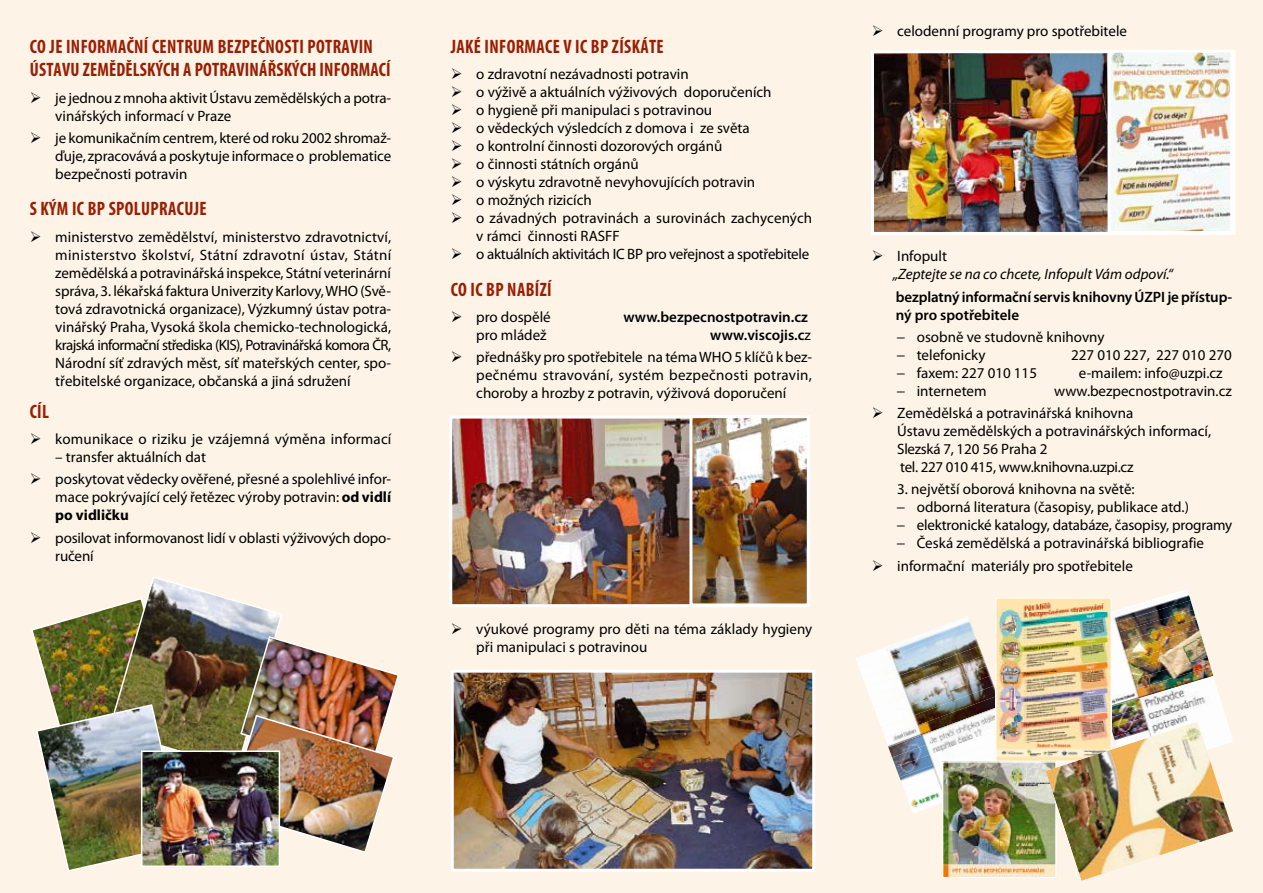
<style>
.page{position:relative;width:1263px;height:893px;background:#fdf3e6}
.page>*{position:absolute;margin:0;border:0;box-sizing:border-box;transform-origin:0 0}
.t1{font:700 condensed 19.5px/23.4px "Myriad Pro";letter-spacing:.02em;color:#991f04;scale:.93 1}
.t2{font:15px/18px "Myriad Pro";color:#000}
.t3{font:600 15px/18px "Myriad Pro";letter-spacing:-.005em;color:#000}
.t4{font:15px "Myriad Pro";letter-spacing:-.02em;color:#000}
.t5{font:italic 15px/18px "Myriad Pro";color:#000}
.s1{font-weight:700}
.s2{font-weight:400}
.s3{font-style:normal}
</style>
<div class="page">
<img style="left:455px;top:674px;width:356px;height:194px">
<div style="left:451px;top:670px;width:364px;height:202px;border:3px solid #fff"></div>
<img style="left:875px;top:54px;width:232px;height:177px">
<div style="left:871px;top:50px;width:364px;height:185px;border:3px solid #fff"></div>
<img style="left:31px;top:576px;width:368px;height:296px">
<img style="left:144px;top:753px;width:133px;height:111px">
<div style="left:141px;top:750px;width:139px;height:117px;border:2px solid #fff"></div>
<img style="left:949px;top:617px;width:22px;height:7px">
<img style="left:922px;top:624px;width:53px;height:10px">
<img style="left:895px;top:634px;width:84px;height:10px">
<img style="left:868px;top:644px;width:114px;height:10px">
<img style="left:855px;top:654px;width:131px;height:10px">
<img style="left:858px;top:664px;width:132px;height:10px">
<img style="left:861px;top:674px;width:133px;height:10px">
<img style="left:865px;top:684px;width:130px;height:10px">
<img style="left:869px;top:694px;width:126px;height:9px">
<img style="left:872px;top:703px;width:123px;height:10px">
<img style="left:876px;top:713px;width:119px;height:10px">
<img style="left:880px;top:723px;width:115px;height:10px">
<img style="left:883px;top:733px;width:112px;height:10px">
<img style="left:887px;top:743px;width:108px;height:10px">
<img style="left:890px;top:753px;width:105px;height:10px">
<img style="left:894px;top:763px;width:48px;height:10px">
<img style="left:898px;top:773px;width:44px;height:41px">
<img style="left:1158px;top:589px;width:32px;height:9px">
<img style="left:1125px;top:598px;width:68px;height:10px">
<img style="left:1112px;top:608px;width:84px;height:9px">
<img style="left:1112px;top:617px;width:87px;height:10px">
<img style="left:1112px;top:627px;width:89px;height:9px">
<img style="left:1112px;top:636px;width:93px;height:10px">
<img style="left:1112px;top:646px;width:95px;height:9px">
<img style="left:1112px;top:655px;width:98px;height:9px">
<img style="left:1112px;top:664px;width:101px;height:10px">
<img style="left:1112px;top:674px;width:104px;height:9px">
<img style="left:1112px;top:683px;width:107px;height:10px">
<img style="left:1112px;top:693px;width:109px;height:9px">
<img style="left:1112px;top:702px;width:112px;height:10px">
<img style="left:1112px;top:712px;width:115px;height:9px">
<img style="left:997px;top:599px;width:113px;height:161px">
<div style="left:995px;top:597px;width:117px;height:165px;border:1px solid #fff"></div>
<img style="left:944px;top:763px;width:102px;height:113px">
<div style="left:942px;top:761px;width:114px;height:117px;border:1px solid #fff"></div>
<img style="left:1046px;top:721px;width:187px;height:160px">
<img style="left:453px;top:420px;width:236px;height:183px">
<div style="left:449px;top:416px;width:359px;height:191px;border:3px solid #fff"></div>
<img style="left:693px;top:419px;width:113px;height:183px">
<div style="left:689px;top:415px;width:121px;height:191px;border:3px solid #fff"></div>
<img style="left:1111px;top:54px;width:118px;height:176px">
<div style="left:1107px;top:50px;width:126px;height:184px;border:3px solid #fff"></div>
<h1 class="t1" style="left:30px;top:35px;width:390px">CO JE INFORMAČNÍ CENTRUM BEZPEČNOSTI POTRAVIN<br>ÚSTAVU ZEMĚDĚLSKÝCH A POTRAVINÁŘSKÝCH INFORMACÍ</h1>
<p class="t2" style="left:55px;top:89px;width:337px;text-indent:-25px">➢ je jednou z mnoha aktivit Ústavu zemědělských a potra&shy;vinářských informací v Praze</p>
<p class="t2" style="left:55px;top:129px;width:337px;text-align:justify;text-indent:-25px">➢ je komunikačním centrem, které od roku 2002 shromaž&shy;ďuje, zpracovává a poskytuje informace o problematice bezpečnosti potravin</p>
<h1 class="t1" style="left:30px;top:197px;width:192px">SKÝM IC BP SPOLUPRACUJE</h1>
<p class="t2" style="left:55px;top:227px;width:338px;text-align:justify;text-indent:-25px">➢ ministerstvo zemědělství, ministerstvo zdravotnictví, ministerstvo školství, Státní zdravotní ústav, Státní zemědělská a potravinářská inspekce, Státní veterinární správa, 3. lékařská faktura Univerzity Karlovy, WHO (Svě&shy;tová zdravotnická organizace), Výzkumný ústav potra&shy;vinářský Praha, Vysoká škola chemicko-technologická, krajská informační střediska (KIS), Potravinářská komora ČR, Národní síť zdravých měst, síť mateřských center, spo&shy;třebitelské organizace, občanská a jiná sdružení</p>
<h1 class="t1" style="left:30px;top:400px;width:22px">CÍL</h1>
<p class="t2" style="left:30px;top:430px;width:363px">➢ komunikace o riziku je vzájemná výměna informací</p>
<p class="t2" style="left:55px;top:448px;width:152px">– transfer aktuálních dat</p>
<p class="t2" style="left:55px;top:470px;width:337px;text-align:justify;text-indent:-25px">➢ poskytovat vědecky ověřené, přesné a spolehlivé infor&shy;mace pokrývající celý řetězec výroby potravin: <span class="s1">od vidlí po vidličku</span></p>
<p class="t2" style="left:55px;top:528px;width:337px;text-indent:-25px">➢ posilovat informovanost lidí v oblasti výživových dopo&shy;ručení</p>
<h1 class="t1" style="left:451px;top:35px;width:230px">JAKÉ INFORMACE V IC BP ZÍSKÁTE</h1>
<p class="t2" style="left:451px;top:65px;width:240px">➢ o zdravotní nezávadnosti potravin</p>
<p class="t2" style="left:451px;top:83px;width:322px">➢ o výživě a aktuálních výživových doporučeních</p>
<p class="t2" style="left:451px;top:101px;width:263px">➢ o hygieně při manipulaci s potravinou</p>
<p class="t2" style="left:451px;top:119px;width:300px">➢ o vědeckých výsledcích z domova i ze světa</p>
<p class="t2" style="left:451px;top:137px;width:273px">➢ o kontrolní činnosti dozorových orgánů</p>
<p class="t2" style="left:451px;top:155px;width:189px">➢ o činnosti státních orgánů</p>
<p class="t2" style="left:451px;top:173px;width:306px">➢ o výskytu zdravotně nevyhovujících potravin</p>
<p class="t2" style="left:451px;top:191px;width:142px">➢ o možných rizicích</p>
<p class="t2" style="left:476px;top:209px;width:337px;text-indent:-26px">➢ o závadných potravinách a surovinách zachycených v rámci činnosti RASFF</p>
<p class="t4" style="left:451px;top:245px;width:360px">➢ o aktuálních aktivitách IC BP pro veřejnost a spotřebitele</p>
<h1 class="t1" style="left:451px;top:278px;width:110px">CO IC BP NABÍZÍ</h1>
<p class="t2" style="left:451px;top:308px;width:101px">➢ pro dospělé</p>
<p class="t3" style="left:623px;top:308px;width:186px">www.bezpecnostpotravin.cz</p>
<p class="t2" style="left:476px;top:326px;width:72px">pro mládež</p>
<p class="t3" style="left:710px;top:326px;width:102px">www.viscojis.c<span class="s2">z</span></p>
<p class="t2" style="left:476px;top:348px;width:337px;text-align:justify;text-indent:-26px">➢ přednášky pro spotřebitele na téma WHO 5 klíčů kbez&shy;pečnému stravování, systém bezpečnosti potravin, choroby a hrozby z potravin, výživová doporučení</p>
<p class="t2" style="left:476px;top:619px;width:337px;text-indent:-26px">➢ výukové programy pro děti na téma základy hygieny při manipulaci s potravinou</p>
<p class="t2" style="left:872px;top:21px;width:257px">➢ celodenní programy pro spotřebitele</p>
<p class="t5" style="left:893px;top:247px;width:282px;text-indent:-21px">➢ <span class="s3">Infopult<br></span>„Zeptejte se na co chcete, Infopult Vám odpoví.“</p>
<p class="t3" style="left:896px;top:288px;width:338px">bezplatný informační servis knihovny ÚZPI je přístup&shy;ný pro spotřebitele</p>
<p class="t2" style="left:896px;top:328px;width:210px">− osobně ve studovně knihovny − telefonicky</p>
<p class="t2" style="left:1071px;top:346px;width:162px">227 010 227, 227 010 270</p>
<p class="t2" style="left:896px;top:364px;width:142px">− faxem: 227 010 115</p>
<p class="t2" style="left:1079px;top:364px;width:145px">e-mailem: info@uzpi.cz</p>
<p class="t2" style="left:896px;top:382px;width:92px">− internetem</p>
<p class="t2" style="left:1054px;top:382px;width:179px">www.bezpecnostpotravin.cz</p>
<p class="t2" style="left:897px;top:404px;width:315px;text-indent:-26px">➢ Zemědělská a potravinářská knihovna<br>Ústavu zemědělských a potravinářských informací, Slezská 7, 120 56 Praha 2<br>tel. 227 010 415, www.knihovna.uzpi.cz</p>
<p class="t2" style="left:896px;top:480px;width:337px">3. největší oborová knihovna na světě:<br>− odborná literatura (časopisy, publikace atd.)<br>− elektronické katalogy, databáze, časopisy, programy − Česká zemědělská a potravinářská bibliografie</p>
<p class="t2" style="left:872px;top:556px;width:263px">➢ informační materiály pro spotřebitele</p>
</div>
